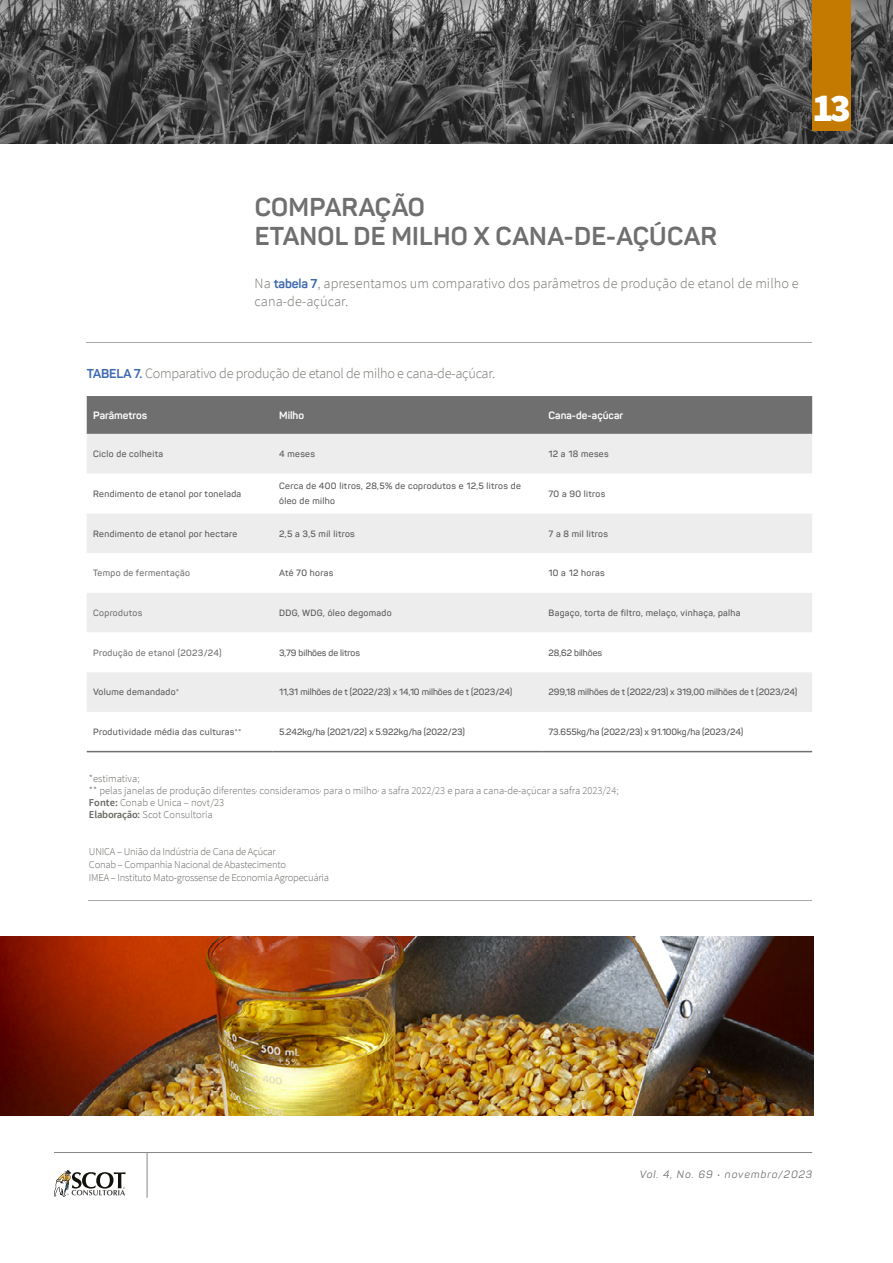
<style>
.page{position:relative;width:893px;height:1263px;background:#fff}
.page>*{position:absolute;margin:0;border:0;box-sizing:border-box;transform-origin:0 0}
.t1{font:900 39.45px "Source Sans Pro";color:#fff}
.t2{font:700 25.5px/28.5px "Panton";letter-spacing:.01em;color:#706f6f}
.t3{font:300 14.25px/18px "Source Sans Pro";letter-spacing:-.005em;color:#74766f}
.t4{font:300 10.5px/12px "Source Sans Pro";color:#656861}
.t5{font:300 10.5px/12.8px "Source Sans Pro";letter-spacing:-.02em;color:#656861}
.t6{font:700 10.5px "Panton";color:#fff}
.t7{font:italic 10.5px "Panton";letter-spacing:.1em;color:#706f6f}
.t8{font:300 10.5px "Source Sans Pro";color:#3c3c3b}
.t9{font:600 9px/15px "Panton";letter-spacing:.04em;color:#575756}
.t10{font:600 9px "Panton";color:#575756}
.t11{font:600 9px "Panton";letter-spacing:.04em;color:#706f6f}
.s1{font-family:"Panton";font-weight:700;font-size:12.75px;color:#3e6aaf}
.s2{color:#706f6f}
.s3{font-weight:600}
.s4{font-family:"Panton";font-weight:700}
.s5{font-weight:900}
</style>
<div class="page">
<img style="left:0;top:0;width:893px;height:143px">
<div style="left:812px;top:0;width:39px;height:130px;background:#c47a00"></div>
<hr style="left:54px;top:1152px;width:758px;height:1px;background:#878787">
<svg style="left:54px;top:1170px;width:72px;height:26px"></svg>
<hr style="left:147px;top:1153px;width:1px;height:45px;background:#878787">
<img style="left:0;top:936px;width:813px;height:179px">
<div style="left:87px;top:396px;width:725px;height:38px;background:#706f6f"></div>
<div style="left:87px;top:434px;width:725px;height:39px;background:#ededed"></div>
<svg style="left:87px;top:514px;width:725px;height:237px;fill:#f3f3f3"></svg>
<hr style="left:87px;top:751px;width:186px;height:1px;background:#706f6f">
<hr style="left:273px;top:751px;width:269px;height:1px;background:#706f6f">
<hr style="left:542px;top:751px;width:270px;height:1px;background:#706f6f">
<hr style="left:87px;top:342px;width:725px;height:1px;background:#a7a8a4">
<hr style="left:88px;top:900px;width:724px;height:1px;background:#a7a8a4">
<h1 class="t1" style="left:812px;top:81px;width:41px">13</h1>
<h2 class="t2" style="left:255px;top:193px;width:464px">COMPARAÇÃO<br>ETANOL DE MILHO X CANA-DE-AÇÚCAR</h2>
<h3 class="t3" style="left:255px;top:274px;width:546px">Na <span class="s1">tabela 7</span>, apresentamos um comparativo dos parâmetros de produção de etanol de milho e cana-de-açúcar.</h3>
<h3 class="t3" style="left:87px;top:364px;width:410px"><span class="s1">TABELA 7.</span> Comparativo de produção de etanol de milho e cana-de-açúcar.</h3>
<p class="t6" style="left:93px;top:409px;width:56px">Parâmetros</p>
<p class="t6" style="left:279px;top:409px;width:26px">Milho</p>
<p class="t6" style="left:548px;top:409px;width:76px">Cana-de-açúcar</p>
<p class="t9" style="left:93px;top:446px;width:71px">Ciclo de colheita</p>
<p class="t9" style="left:279px;top:446px;width:37px">4 meses</p>
<p class="t9" style="left:548px;top:446px;width:62px">12 a 18 meses</p>
<p class="t9" style="left:93px;top:486px;width:150px">Rendimento de etanol por tonelada</p>
<p class="t9" style="left:279px;top:479px;width:243px">Cerca de 400 litros, 28,5% de coprodutos e 12,5 litros de óleo de milho</p>
<p class="t9" style="left:548px;top:486px;width:58px">70 a 90 litros</p>
<p class="t9" style="left:93px;top:526px;width:146px">Rendimento de etanol por hectare</p>
<p class="t9" style="left:279px;top:526px;width:77px">2,5 a 3,5 mil litros</p>
<p class="t9" style="left:548px;top:526px;width:61px">7 a 8 mil litros</p>
<p class="t11" style="left:93px;top:568px;width:98px">Tempo de fermentação</p>
<p class="t9" style="left:279px;top:566px;width:56px">Até 70 horas</p>
<p class="t9" style="left:548px;top:566px;width:58px">10 a 12 horas</p>
<p class="t11" style="left:93px;top:607px;width:51px">Coprodutos</p>
<p class="t9" style="left:279px;top:605px;width:114px">DDG, WDG, óleo degomado</p>
<p class="t9" style="left:548px;top:605px;width:194px">Bagaço, torta de filtro, melaço, vinhaça, palha</p>
<p class="t11" style="left:93px;top:647px;width:130px">Produção de etanol (2023/24)</p>
<p class="t10" style="left:279px;top:647px;width:82px">3,79 bilhões de litros</p>
<p class="t10" style="left:548px;top:647px;width:55px">28,62 bilhões</p>
<p class="t9" style="left:93px;top:685px;width:88px">Volume demandado*</p>
<p class="t10" style="left:279px;top:687px;width:235px">11,31 milhões de t (2022/23) x 14,10 milhões de t (2023/24)</p>
<p class="t10" style="left:548px;top:687px;width:250px">299,18 milhões de t (2022/23) x 319,00 milhões de t (2023/24)</p>
<p class="t9" style="left:93px;top:724px;width:150px">Produtividade média das culturas**</p>
<p class="t10" style="left:279px;top:726px;width:187px">5.242kg/ha (2021/22) x 5.922kg/ha (2022/23)</p>
<p class="t10" style="left:548px;top:726px;width:196px">73.655kg/ha (2022/23) x 91.100kg/ha (2023/24)</p>
<p class="t4" style="left:89px;top:772px;width:531px">*estimativa;<br>** pelas janelas de produção diferentes, consideramos, para o milho, a safra <span class="s2">2022/23</span> e para a cana-de-açúcar a safra <span class="s2">2023/24; </span><span class="s3">Fonte:</span> Conab e Unica – novt/23<br><span class="s3">Elaboração</span><span class="s4">:</span> Scot Consultoria</p>
<p class="t5" style="left:89px;top:846px;width:242px">UNICA – União da Indústria de Cana de Açúcar<br>Conab – Companhia Nacional de Abastecimento<br>IMEA – Instituto Mato-grossense de Economia Agropecuária</p>
<p class="t8" style="left:717px;top:1092px;width:83px"><span class="s5">Foto:</span> shutterstock</p>
<p class="t7" style="left:640px;top:1168px;width:174px">Vol. 4, No. 69 • novembro/2023</p>
</div>
